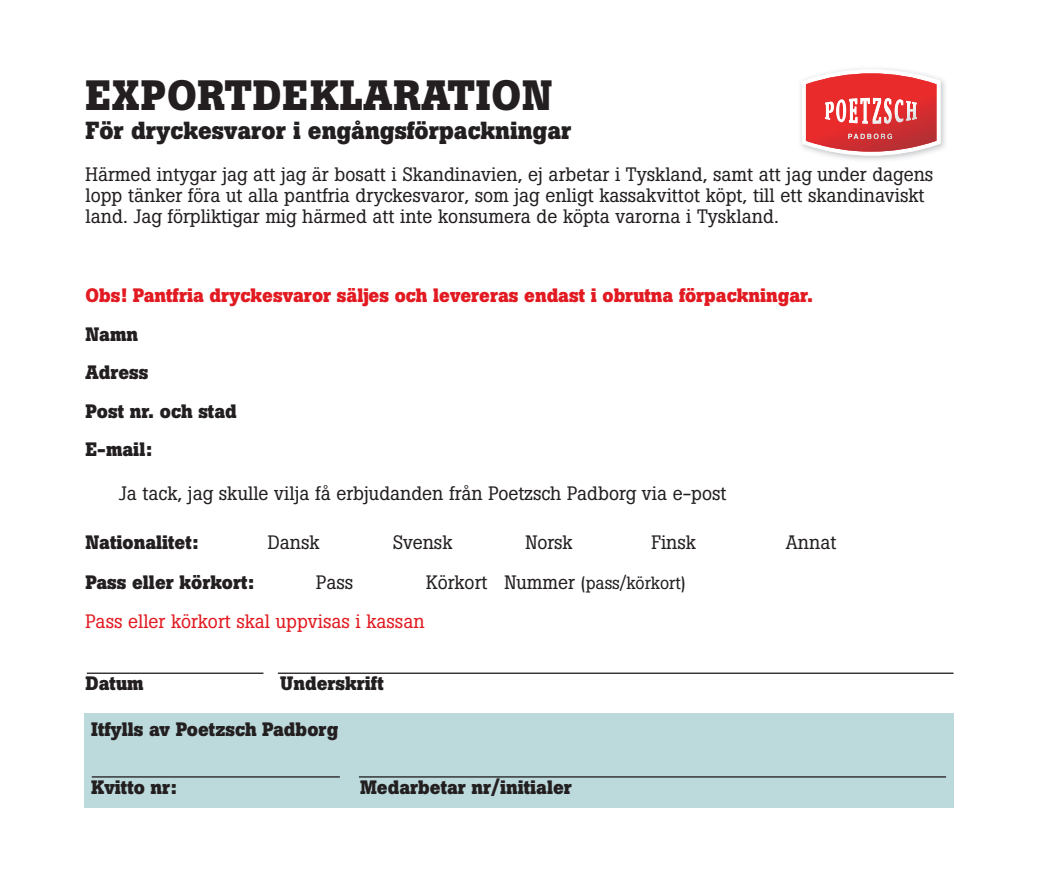
<style>
.page{position:relative;width:1042px;height:883px;background:#fff}
.page>*{position:absolute;margin:0;border:0;box-sizing:border-box;transform-origin:0 0}
.t1{font:700 42px "Boton";letter-spacing:.02em;color:#231f20}
.t2{font:700 24.5px "Boton";color:#231f20}
.t3{font:19.25px/21px "Boton";color:#231f20}
.t4{font:700 19.25px/38.5px "Boton";color:#231f20}
.t5{font:700 19.25px "Boton";color:#e21a21}
.t6{font:19.25px "Boton";color:#e21a21}
.t7{font:17.5px "Boton";color:#231f20}
.s1{font-size:19.25px}
</style>
<div class="page">
<div style="left:84px;top:713px;width:870px;height:94px;background:#bcd9dc"></div>
<hr style="left:87px;top:673px;width:176px;height:1px;background:#231f20">
<hr style="left:278px;top:673px;width:675px;height:1px;background:#231f20">
<hr style="left:92px;top:776px;width:248px;height:2px;background:#231f20">
<hr style="left:359px;top:776px;width:587px;height:2px;background:#231f20">
<img style="left:800px;top:68px;width:145px;height:92px">
<svg style="left:802px;top:69px;width:138px;height:87px"></svg>
<h1 class="t1" style="left:86px;top:70px;width:468px">EXPORTDEKLARATION</h1>
<p class="t2" style="left:86px;top:116px;width:487px">För dryckesvaror i engångsförpackningar</p>
<p class="t3" style="left:86px;top:164px;width:849px">Härmed intygar jag att jag är bosatt i Skandinavien, ej arbetar i Tyskland, samt att jag under dagens lopp tänker föra ut alla pantfria dryckesvaror, som jag enligt kassakvittot köpt, till ett skandinaviskt land. Jag förpliktigar mig härmed att inte konsumera de köpta varorna i Tyskland.</p>
<p class="t5" style="left:86px;top:284px;width:729px">Obs! Pantfria dryckesvaror säljes och levereras endast i obrutna förpackningar.</p>
<p class="t4" style="left:86px;top:315px;width:153px">Namn<br>Adress<br>Post nr. och stad<br>E-mail:</p>
<p class="t3" style="left:119px;top:483px;width:609px">Ja tack, jag skulle vilja få erbjudanden från Poetzsch Padborg via e-post</p>
<p class="t4" style="left:86px;top:523px;width:115px">Nationalitet:</p>
<p class="t3" style="left:268px;top:532px;width:53px">Dansk</p>
<p class="t3" style="left:393px;top:532px;width:61px">Svensk</p>
<p class="t3" style="left:525px;top:532px;width:49px">Norsk</p>
<p class="t3" style="left:651px;top:532px;width:46px">Finsk</p>
<p class="t3" style="left:786px;top:532px;width:52px">Annat</p>
<p class="t4" style="left:86px;top:564px;width:170px">Pass eller körkort:</p>
<p class="t3" style="left:316px;top:572px;width:38px">Pass</p>
<p class="t7" style="left:426px;top:573px;width:261px"><span class="s1">Körkort Nummer</span> (pass/körkort)</p>
<p class="t6" style="left:86px;top:610px;width:340px">Pass eller körkort skal uppvisas i kassan</p>
<p class="t4" style="left:86px;top:664px;width:60px">Datum</p>
<p class="t4" style="left:280px;top:664px;width:105px">Underskrift</p>
<p class="t4" style="left:91px;top:710px;width:249px">Itfylls av Poetzsch Padborg</p>
<p class="t4" style="left:91px;top:768px;width:87px">Kvitto nr:</p>
<p class="t4" style="left:360px;top:768px;width:213px">Medarbetar nr/initialer</p>
</div>
